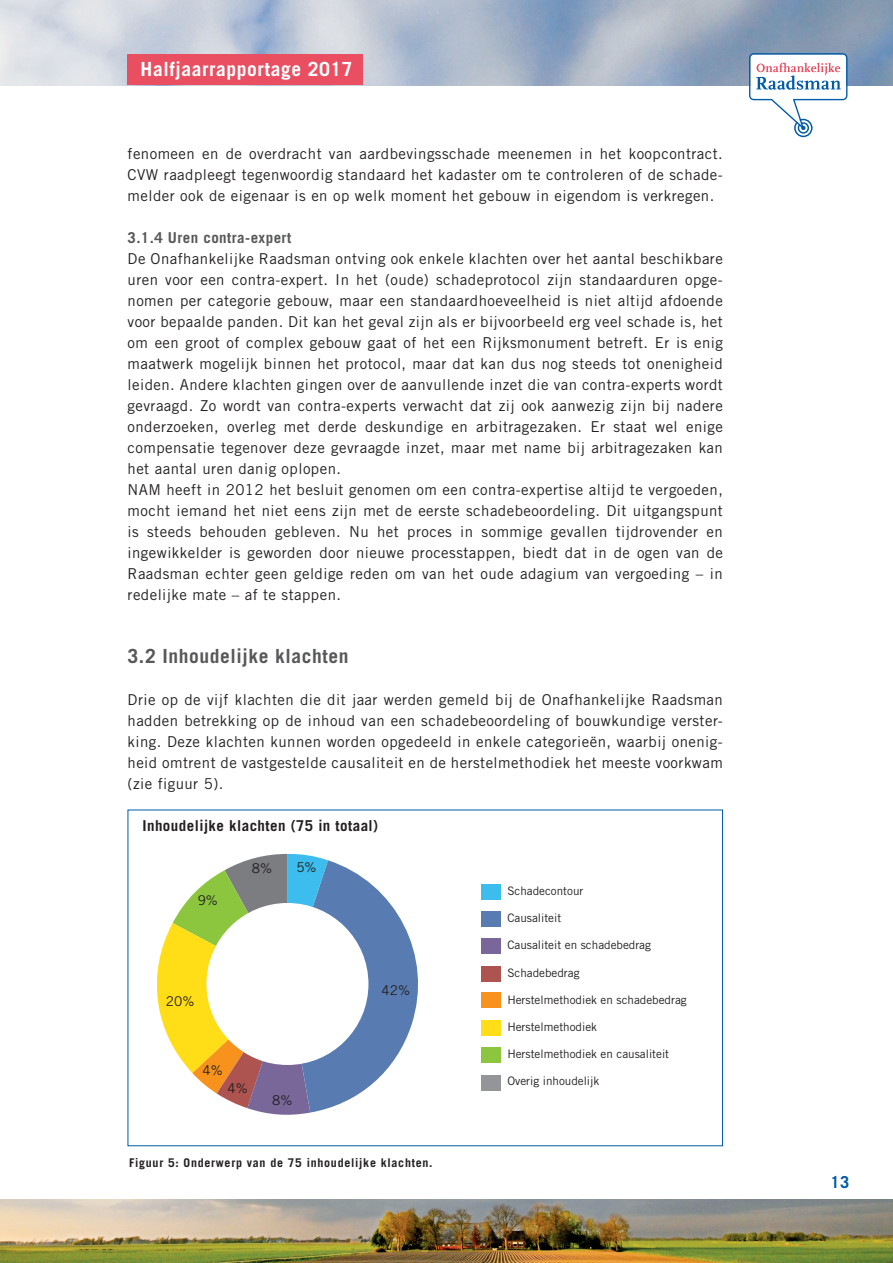
<style>
.page{position:relative;width:893px;height:1263px;background:#fff}
.page>*{position:absolute;margin:0;border:0;box-sizing:border-box;transform-origin:0 0}
.kopje{font:700 19.5px "Trade Gothic LT Std";letter-spacing:.03em;color:#57585a}
.t1{font:700 19.5px "Trade Gothic LT Std";letter-spacing:.03em;color:#fff}
.t2{font:700 16.5px "Trade Gothic LT Std";color:#005ca7}
.kopje-2{font:15px/21px "Trade Gothic LT Std";letter-spacing:.03em;color:#231f20;text-align:justify}
.kopje-3{font:700 15px "Trade Gothic LT Std";letter-spacing:.03em;color:#231f20}
.kopje-4{font:700 15px "Trade Gothic LT Std";letter-spacing:.03em;color:#57585a}
.t3{font:13.5px "Trade Gothic LT Std";color:#231f20}
.kopje-5{font:700 12px "Trade Gothic LT Std";letter-spacing:.06em;color:#231f20}
.t4{font:11.7px "Trade Gothic LT Std";color:#231f20}
</style>
<div class="page">
<img style="left:0;top:1199px;width:893px;height:64px">
<img style="left:0;top:0;width:893px;height:85px">
<svg style="left:749px;top:53px;width:98px;height:84px"></svg>
<div style="left:128px;top:55px;width:235px;height:30px;background:#e94e61"></div>
<svg style="left:156px;top:854px;width:262px;height:261px"></svg>
<div style="left:206px;top:903px;width:162px;height:162px;background:#fff;border-radius:50%"></div>
<div style="left:482px;top:992px;width:19px;height:16px;background:#f7931d"></div>
<div style="left:482px;top:1047px;width:19px;height:15px;background:#8bc63e"></div>
<div style="left:482px;top:911px;width:19px;height:16px;background:#587bb1"></div>
<div style="left:482px;top:938px;width:19px;height:16px;background:#79679a"></div>
<div style="left:482px;top:884px;width:19px;height:16px;background:#3cbded"></div>
<div style="left:482px;top:966px;width:19px;height:15px;background:#ad5451"></div>
<div style="left:482px;top:1020px;width:19px;height:16px;background:#ffdd17"></div>
<div style="left:482px;top:1075px;width:19px;height:15px;background:#939598"></div>
<h1 class="t1" style="left:141px;top:57px;width:214px">Halfjaarrapportage 2017</h1>
<p class="kopje-2" style="left:128px;top:143px;width:597px">fenomeen en de overdracht van aardbevingsschade meenemen in het koopcontract.<br>CVW raadpleegt tegenwoordig standaard het kadaster om te controleren of de schade&shy;melder ook de eigenaar is en op welk moment het gebouw in eigendom is verkregen.</p>
<p class="kopje-4" style="left:128px;top:228px;width:165px">3.1.4 Uren contra-expert</p>
<p class="kopje-2" style="left:128px;top:248px;width:597px">De Onafhankelijke Raadsman ontving ook enkele klachten over het aantal beschikbare uren voor een contra-expert. In het (oude) schadeprotocol zijn standaarduren opge&shy;nomen per categorie gebouw, maar een standaardhoeveelheid is niet altijd afdoende voor bepaalde panden. Dit kan het geval zijn als er bijvoorbeeld erg veel schade is, het om een groot of complex gebouw gaat of het een Rijksmonument betreft. Er is enig maatwerk mogelijk binnen het protocol, maar dat kan dus nog steeds tot onenigheid leiden. Andere klachten gingen over de aanvullende inzet die van contra-experts wordt gevraagd. Zo wordt van contra-experts verwacht dat zij ook aanwezig zijn bij nadere onderzoeken, overleg met derde deskundige en arbitragezaken. Er staat wel enige compensatie tegenover deze gevraagde inzet, maar met name bij arbitragezaken kan het aantal uren danig oplopen.</p>
<p class="kopje-2" style="left:128px;top:479px;width:597px">NAM heeft in 2012 het besluit genomen om een contra-expertise altijd te vergoeden, mocht iemand het niet eens zijn met de eerste schadebeoordeling. Dit uitgangspunt is steeds behouden gebleven. Nu het proces in sommige gevallen tijdrovender en ingewikkelder is geworden door nieuwe processtappen, biedt dat in de ogen van de Raadsman echter geen geldige reden om van het oude adagium van vergoeding – in redelijke mate – af te stappen.</p>
<p class="kopje" style="left:128px;top:644px;width:223px">3.2 Inhoudelijke klachten</p>
<p class="kopje-2" style="left:128px;top:689px;width:597px">Drie op de vijf klachten die dit jaar werden gemeld bij de Onafhankelijke Raadsman hadden betrekking op de inhoud van een schadebeoordeling of bouwkundige verster&shy;king. Deze klachten kunnen worden opgedeeld in enkele categorieën, waarbij onenig&shy;heid omtrent de vastgestelde causaliteit en de herstelmethodiek het meeste voorkwam (zie figuur 5).</p>
<p class="kopje-3" style="left:142px;top:816px;width:237px">Inhoudelijke klachten (75 in totaal)</p>
<p class="t3" style="left:198px;top:892px;width:22px">9%</p>
<p class="t3" style="left:252px;top:860px;width:22px">8%</p>
<p class="t3" style="left:296px;top:859px;width:22px">5%</p>
<p class="t3" style="left:166px;top:993px;width:30px">20%</p>
<p class="t3" style="left:202px;top:1062px;width:22px">4%</p>
<p class="t3" style="left:227px;top:1080px;width:22px">4%</p>
<p class="t3" style="left:272px;top:1092px;width:22px">8%</p>
<p class="t3" style="left:382px;top:982px;width:30px">42%</p>
<p class="kopje-5" style="left:129px;top:1155px;width:305px">Figuur 5: Onderwerp van de 75 inhoudelijke klachten.</p>
<p class="t4" style="left:507px;top:884px;width:78px">Schadecontour</p>
<p class="t4" style="left:507px;top:911px;width:55px">Causaliteit</p>
<p class="t4" style="left:507px;top:938px;width:145px">Causaliteit en schadebedrag</p>
<p class="t4" style="left:507px;top:965px;width:74px">Schadebedrag</p>
<p class="t4" style="left:507px;top:992px;width:181px">Herstelmethodiek en schadebedrag</p>
<p class="t4" style="left:507px;top:1020px;width:91px">Herstelmethodiek</p>
<p class="t4" style="left:507px;top:1047px;width:163px">Herstelmethodiek en causaliteit</p>
<p class="t4" style="left:507px;top:1074px;width:93px">Overig inhoudelijk</p>
<p class="t2" style="left:831px;top:1172px;width:20px">13</p>
</div>
